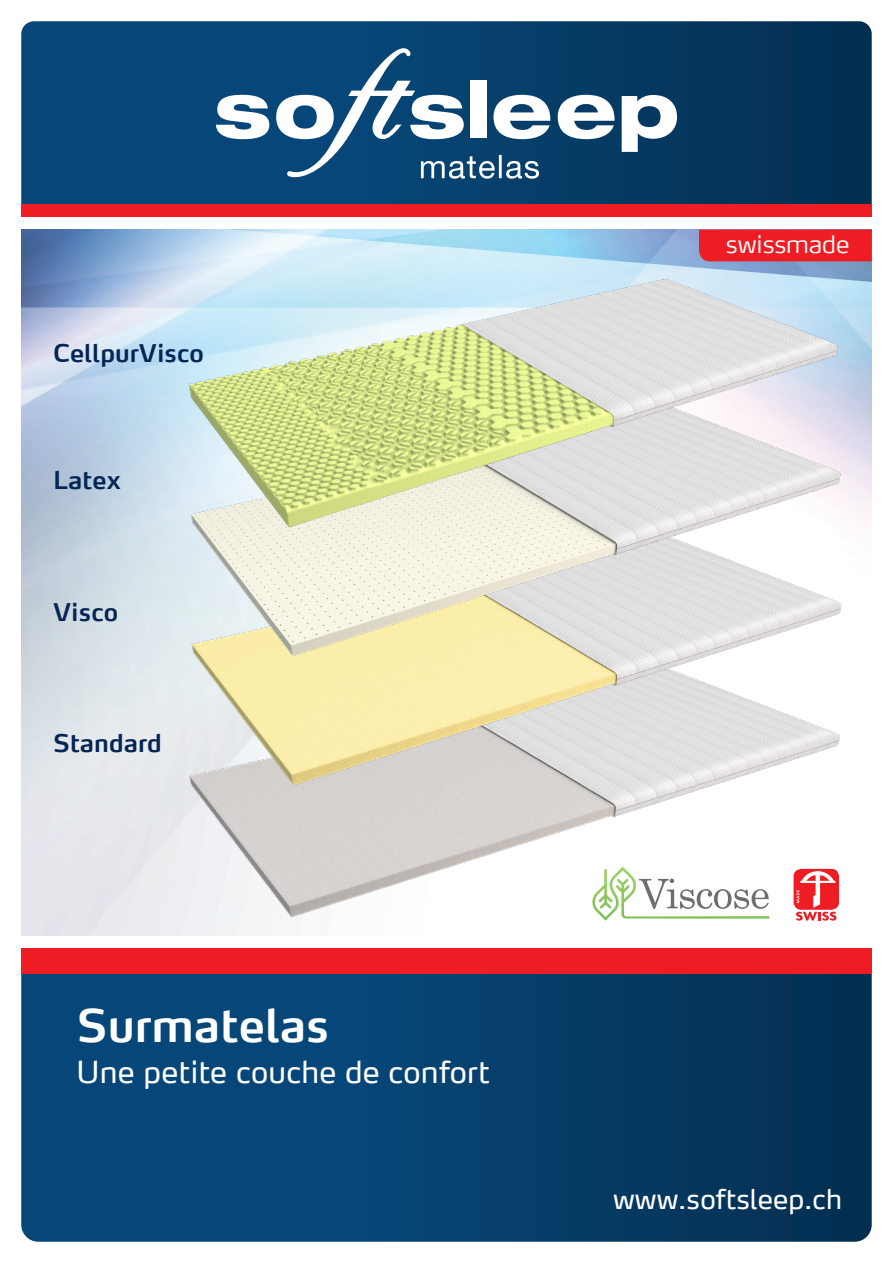
<style>
.page{position:relative;width:893px;height:1263px;background:#fff}
.page>*{position:absolute;margin:0;border:0;box-sizing:border-box;transform-origin:0 0}
.t1{font:600 45px "Max Offc";letter-spacing:-.005em;color:#fff}
.t2{font:30px "Max Offc";letter-spacing:.005em;color:#fff}
.t3{font:27px "Max Offc";letter-spacing:.005em;color:#fff}
.t4{font:600 24.3px "Max Offc";color:#052554}
.t5{font:300 24px "Max Offc";letter-spacing:-.005em;color:#fff}
</style>
<div class="page">
<svg style="left:21px;top:21px;width:851px;height:183px;background:#063e69"></svg>
<svg style="left:21px;top:974px;width:851px;height:268px;background:#063f6b"></svg>
<div style="left:21px;top:948px;width:851px;height:26px;background:#ee1d23"></div>
<div style="left:21px;top:204px;width:851px;height:13px;background:#ee1d23"></div>
<img style="left:21px;top:230px;width:851px;height:705px">
<svg style="left:622px;top:95px;width:55px;height:57px"></svg>
<svg style="left:216px;top:95px;width:53px;height:44px"></svg>
<svg style="left:558px;top:95px;width:56px;height:44px"></svg>
<svg style="left:276px;top:48px;width:274px;height:131px"></svg>
<img style="left:185px;top:657px;width:660px;height:269px">
<img style="left:186px;top:665px;width:660px;height:125px">
<img style="left:186px;top:395px;width:660px;height:270px">
<img style="left:183px;top:257px;width:660px;height:278px">
<div style="left:699px;top:230px;width:173px;height:31px;background:#ee1d23"></div>
<div style="left:794px;top:869px;width:45px;height:41px;background:#ee1d23;border-radius:8px"></div>
<svg style="left:796px;top:871px;width:40px;height:50px"></svg>
<svg style="left:639px;top:878px;width:130px;height:31px"></svg>
<svg style="left:592px;top:867px;width:31px;height:54px"></svg>
<p class="t4" style="left:53px;top:337px;width:152px">CellpurVisco</p>
<p class="t4" style="left:53px;top:464px;width:69px">Latex</p>
<p class="t4" style="left:53px;top:596px;width:67px">Visco</p>
<p class="t4" style="left:53px;top:727px;width:110px">Standard</p>
<p class="t1" style="left:77px;top:996px;width:254px">Surmatelas</p>
<p class="t2" style="left:77px;top:1052px;width:415px">Une petite couche de confort</p>
<p class="t5" style="left:726px;top:228px;width:125px">swissmade</p>
<p class="t3" style="left:613px;top:1182px;width:230px">www.softsleep.ch</p>
</div>
